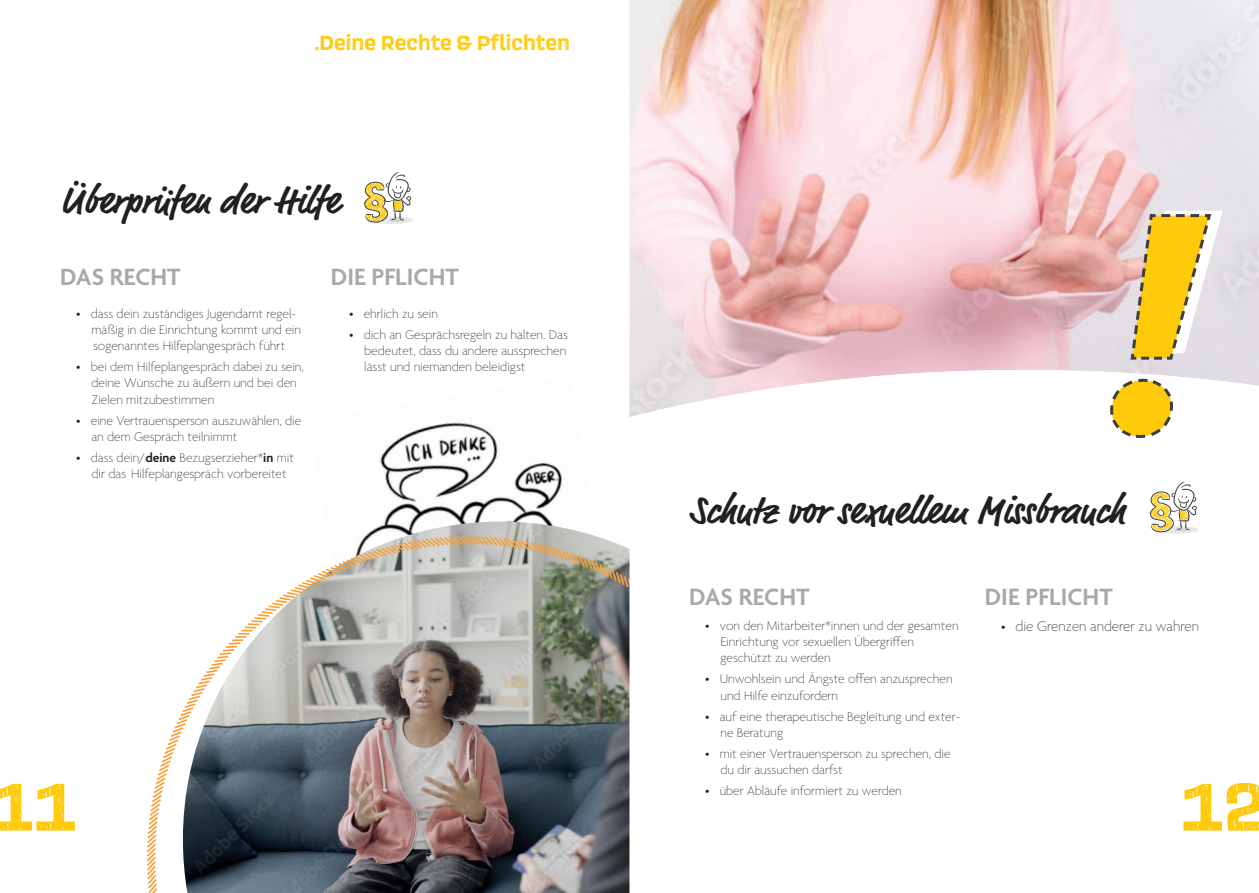
<style>
.page{position:relative;width:1259px;height:893px;background:#fff}
.page>*{position:absolute;margin:0;border:0;box-sizing:border-box;transform-origin:0 0}
.t1{font:700 69.6px "Scarlet Wood";color:#feca0a}
.t2{font:700 39px "Market Pro";color:#231f20}
.t3{font:600 25.5px "Agenda";color:#a8a9ad}
.t4{font:700 21px "Scarlet Wood";color:#feca0a}
.t5{font:100 15px "Agenda";color:#231f20}
.t6{font:100 13.5px/16.2px "Agenda";color:#231f20}
.s1{font-weight:600}
.s2{font-size:13.5px}
</style>
<div class="page">
<img style="left:380px;top:422px;width:118px;height:100px">
<img style="left:147px;top:536px;width:351px;height:357px">
<svg style="left:363px;top:172px;width:50px;height:52px"></svg>
<img style="left:629px;top:0;width:630px;height:370px">
<svg style="left:498px;top:370px;width:761px;height:523px"></svg>
<svg style="left:1110px;top:211px;width:112px;height:227px"></svg>
<svg style="left:1147px;top:480px;width:52px;height:54px"></svg>
<h3 class="t4" style="left:314px;top:29px;width:257px">.Deine Rechte &amp; Pflichten</h3>
<h2 class="t2" style="left:60px;top:174px;width:280px">Überprüfen der Hilfe</h2>
<h3 class="t3" style="left:60px;top:263px;width:122px">DAS RECHT</h3>
<p class="t6" style="left:91px;top:306px;width:211px;text-indent:-15px">• dass dein zuständiges Jugendamt regel&shy;mäßig in die Einrichtung kommt und ein sogenanntes Hilfeplangespräch führt</p>
<p class="t6" style="left:91px;top:360px;width:214px;text-indent:-15px">• bei dem Hilfeplangespräch dabei zu sein, deine Wünsche zu äußern und bei den<br>Zielen mitzubestimmen</p>
<p class="t6" style="left:91px;top:413px;width:211px;text-indent:-15px">• eine Vertrauensperson auszuwählen, die an dem Gespräch teilnimmt</p>
<p class="t6" style="left:76px;top:450px;width:219px;text-align:center">• dass dein/<span class="s1">deine</span> Bezugserzieher*<span class="s1">in</span> mit dir das Hilfeplangespräch vorbereitet</p>
<h3 class="t3" style="left:331px;top:263px;width:129px">DIE PFLICHT</h3>
<p class="t6" style="left:349px;top:306px;width:90px">• ehrlich zu sein</p>
<p class="t6" style="left:364px;top:327px;width:205px;text-align:justify;text-indent:-15px">• dich an Gesprächsregeln zu halten. Das bedeutet, dass du andere aussprechen lässt und niemanden beleidigst</p>
<h1 class="t1" style="left:-10px;top:759px;width:87px">11</h1>
<h2 class="t2" style="left:689px;top:483px;width:437px">Schutz vor sexuellem Missbrauch</h2>
<h3 class="t3" style="left:689px;top:583px;width:122px">DAS RECHT</h3>
<p class="t6" style="left:720px;top:618px;width:240px;text-indent:-15px">• von den Mitarbeiter*innen und der gesamten<br>Einrichtung vor sexuellen Übergriffen geschützt zu werden</p>
<p class="t6" style="left:720px;top:672px;width:234px;text-indent:-15px">• Unwohlsein und Ängste offen anzusprechen und Hilfe einzufordern</p>
<p class="t6" style="left:720px;top:709px;width:241px;text-indent:-15px">• auf eine therapeutische Begleitung und exter&shy;ne Beratung</p>
<p class="t6" style="left:720px;top:746px;width:232px;text-indent:-15px">• mit einer Vertrauensperson zu sprechen, die du dir aussuchen darfst</p>
<p class="t6" style="left:705px;top:783px;width:198px">• über Abläufe informiert zu werden</p>
<h3 class="t3" style="left:985px;top:583px;width:129px">DIE PFLICHT</h3>
<p class="t5" style="left:1001px;top:618px;width:199px"><span class="s2">•</span> die Grenzen anderer zu wahren</p>
<h1 class="t1" style="left:1180px;top:759px;width:87px">12</h1>
</div>
